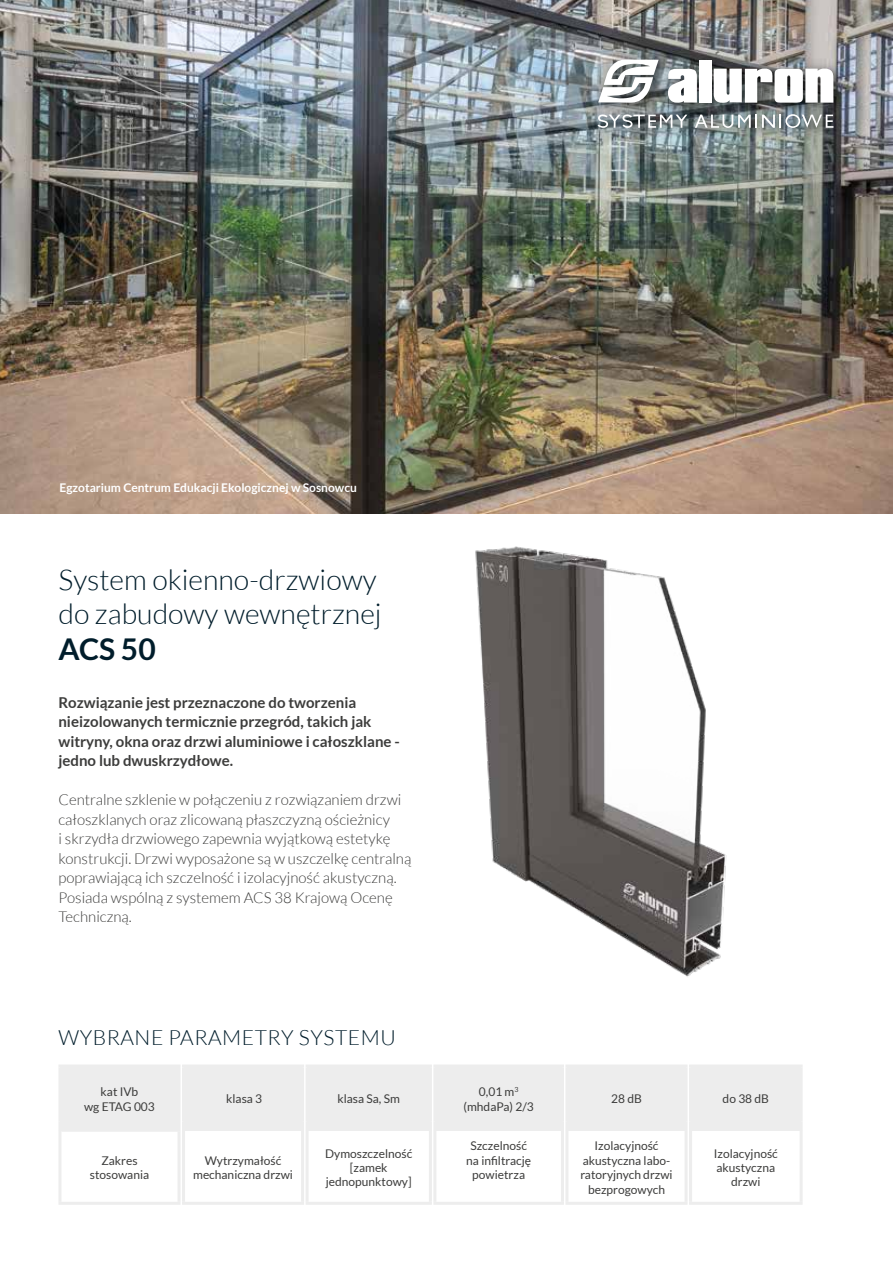
<style>
.page{position:relative;width:893px;height:1263px;background:#fff}
.page>*{position:absolute;margin:0;border:0;box-sizing:border-box;transform-origin:0 0}
.t1{font:700 30px "Lato";color:#001d2b}
.t2{font:300 28.5px/34.2px "Lato";color:#001d2b}
.t3{font:300 21px "Lato";letter-spacing:.025em;color:#001d2b}
.t4{font:300 15px/19.5px "Lato";color:#3c3c3b}
.t5{font:700 15px/19.5px "Lato";color:#3c3c3b}
.t6{font:12px/14.4px "Lato";color:#3c3c3b;text-align:center}
.t7{font:700 12px "Lato";color:#fff}
</style>
<div class="page">
<img style="left:0;top:0;width:893px;height:513px">
<img style="left:475px;top:546px;width:252px;height:431px">
<svg style="left:585px;top:48px;width:260px;height:92px"></svg>
<div style="left:60px;top:1066px;width:119px;height:65px;background:#ededed"></div>
<hr style="left:61px;top:1130px;width:120px;height:2px;background:#ededed">
<hr style="left:58px;top:1064px;width:123px;height:3px;background:#ededed">
<hr style="left:58px;top:1067px;width:3px;height:54px;background:#ededed">
<hr style="left:58px;top:1131px;width:3px;height:71px;background:#ededed">
<hr style="left:178px;top:1132px;width:3px;height:70px;background:#ededed">
<hr style="left:58px;top:1202px;width:123px;height:3px;background:#ededed">
<hr style="left:182px;top:1064px;width:122px;height:3px;background:#ededed">
<hr style="left:182px;top:1131px;width:3px;height:71px;background:#ededed">
<hr style="left:301px;top:1131px;width:3px;height:71px;background:#ededed">
<hr style="left:182px;top:1202px;width:122px;height:3px;background:#ededed">
<hr style="left:306px;top:1064px;width:126px;height:3px;background:#ededed">
<hr style="left:306px;top:1131px;width:3px;height:71px;background:#ededed">
<hr style="left:429px;top:1131px;width:3px;height:71px;background:#ededed">
<hr style="left:306px;top:1202px;width:126px;height:3px;background:#ededed">
<hr style="left:433px;top:1064px;width:131px;height:3px;background:#ededed">
<hr style="left:433px;top:1131px;width:3px;height:71px;background:#ededed">
<hr style="left:561px;top:1131px;width:3px;height:71px;background:#ededed">
<hr style="left:433px;top:1202px;width:131px;height:3px;background:#ededed">
<hr style="left:565px;top:1064px;width:122px;height:3px;background:#ededed">
<hr style="left:565px;top:1131px;width:3px;height:71px;background:#ededed">
<hr style="left:684px;top:1131px;width:3px;height:71px;background:#ededed">
<hr style="left:565px;top:1202px;width:122px;height:3px;background:#ededed">
<hr style="left:689px;top:1064px;width:114px;height:3px;background:#ededed">
<div style="left:179px;top:1066px;width:624px;height:65px;background:#ededed"></div>
<hr style="left:689px;top:1131px;width:3px;height:71px;background:#ededed">
<hr style="left:800px;top:1131px;width:3px;height:71px;background:#ededed">
<hr style="left:689px;top:1202px;width:114px;height:3px;background:#ededed">
<p class="t7" style="left:60px;top:481px;width:299px">Egzotarium Centrum Edukacji Ekologicznej w Sosnowcu</p>
<h2 class="t2" style="left:58px;top:563px;width:325px">System okienno-drzwiowy do zabudowy wewnętrznej</h2>
<h1 class="t1" style="left:58px;top:632px;width:99px">ACS 50</h1>
<p class="t5" style="left:58px;top:692px;width:343px">Rozwiązanie jest przeznaczone do tworzenia nieizolowanych termicznie przegród, takich jak witryny, okna oraz drzwi aluminiowe i całoszklane - jedno lub dwuskrzydłowe.</p>
<p class="t4" style="left:58px;top:790px;width:354px">Centralne szklenie w połączeniu z rozwiązaniem drzwi całoszklanych oraz zlicowaną płaszczyzną ościeżnicy<br>i skrzydła drzwiowego zapewnia wyjątkową estetykę konstrukcji. Drzwi wyposażone są w uszczelkę centralną poprawiającą ich szczelność i izolacyjność akustyczną.<br>Posiada wspólną z systemem ACS 38 Krajową Ocenę Techniczną.</p>
<h3 class="t3" style="left:58px;top:1026px;width:339px">WYBRANE PARAMETRY SYSTEMU</h3>
<p class="t6" style="left:84px;top:1084px;width:72px">kat IVb<br>wg ETAG 003</p>
<p class="t6" style="left:226px;top:1092px;width:38px">klasa 3</p>
<p class="t6" style="left:337px;top:1092px;width:64px">klasa Sa, Sm</p>
<p class="t6" style="left:463px;top:1084px;width:72px">0,01 m<sup>3 </sup>(mhdaPa) 2/3</p>
<p class="t6" style="left:611px;top:1092px;width:32px">28 dB</p>
<p class="t6" style="left:723px;top:1092px;width:48px">do 38 dB</p>
<p class="t6" style="left:90px;top:1153px;width:61px">Zakres stosowania</p>
<p class="t6" style="left:193px;top:1153px;width:101px">Wytrzymałość mechaniczna drzwi</p>
<p class="t6" style="left:325px;top:1146px;width:89px">Dymoszczelność [zamek jednopunktowy]</p>
<p class="t6" style="left:466px;top:1139px;width:66px">Szczelność na infiltrację powietrza</p>
<p class="t6" style="left:580px;top:1139px;width:94px">Izolacyjność akustyczna labo&shy;ratoryjnych drzwi bezprogowych</p>
<p class="t6" style="left:714px;top:1146px;width:66px">Izolacyjność akustyczna drzwi</p>
</div>
